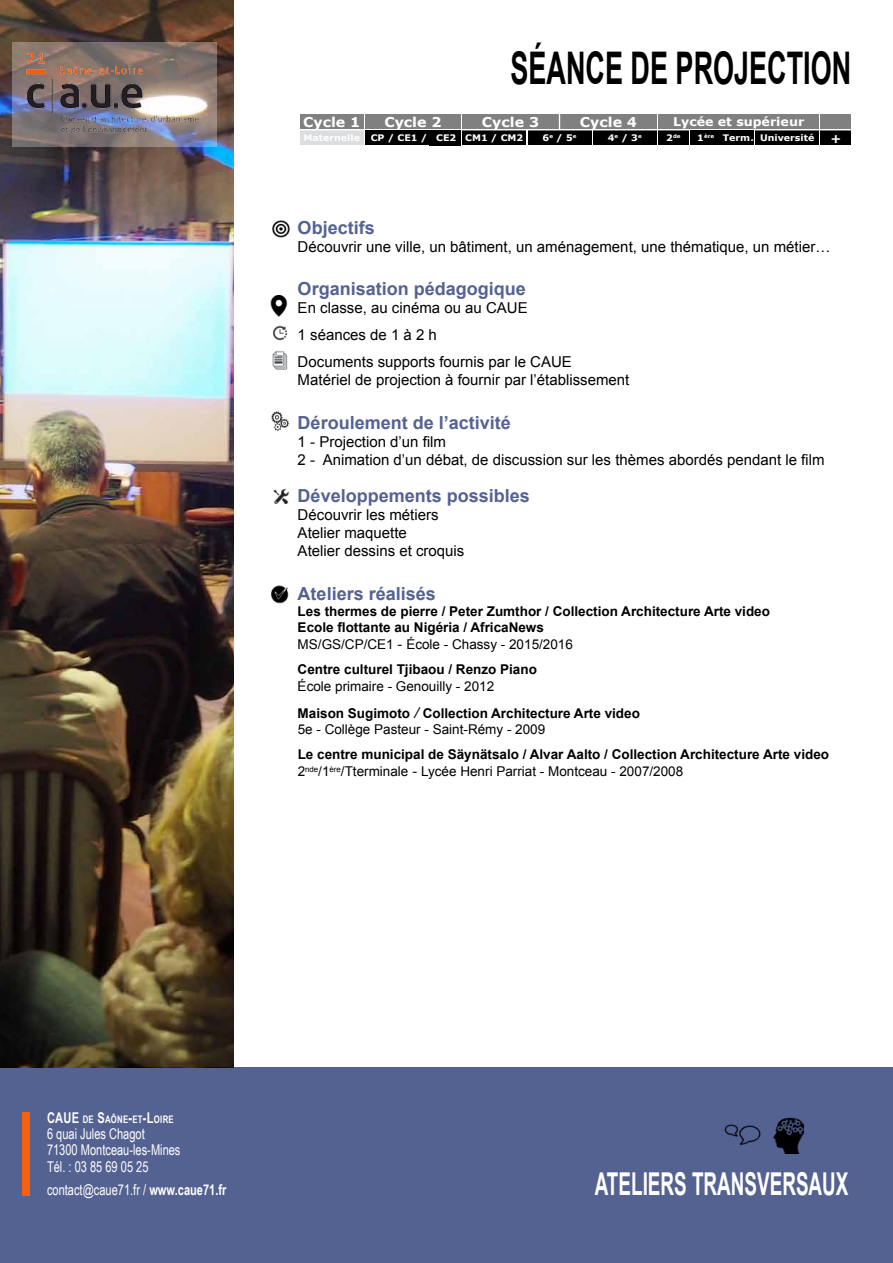
<style>
.page{position:relative;width:893px;height:1263px;background:#fff}
.page>*{position:absolute;margin:0;border:0;box-sizing:border-box;transform-origin:0 0}
.t1{font:700 45px "Arial";color:#000;scale:.6 1}
.t2{font:700 31.5px "Arial";color:#fff;scale:.6 1}
.t3{font:700 18px "Arial";color:#546292}
.t4{font:15px/18px "Arial";color:#000}
.t5{font:14.85px/16.2px "Arial Narrow";color:#fff;scale:.91 1}
.t6{font:700 13.5px/16.6px "Arial";color:#000}
.t7{font:13.5px "Arial";color:#000}
.t8{font:700 13.5px "Verdana";color:#fff;scale:1.05 1}
.t9{font:700 12px "Verdana";color:#fff;scale:1.05 1}
.t10{font:700 10.35px "Arial Narrow";letter-spacing:.03em;color:#fff;scale:.91 1}
.t11{font:700 9px "Verdana";color:#fff;scale:1.05 1}
.t12{font:700 5.25px "Verdana";color:#fff;scale:1.05 1}
.s1{font-size:9px}
.s2{font-weight:400}
.s3{font-weight:400;font-size:14.25px}
.s4{font-weight:400;font-style:italic;font-size:15px}
.s5{font-size:14.85px}
.s6{font-style:inherit}
.s7{font-weight:700}
</style>
<div class="page">
<div style="left:0;top:1067px;width:892px;height:196px;background:#546292"></div>
<div style="left:300px;top:131px;width:64px;height:14px;background:#dcddde"></div>
<div style="left:462px;top:131px;width:64px;height:14px;background:#000"></div>
<div style="left:528px;top:131px;width:63px;height:14px;background:#000"></div>
<div style="left:593px;top:131px;width:64px;height:14px;background:#000"></div>
<div style="left:658px;top:131px;width:31px;height:14px;background:#000"></div>
<div style="left:755px;top:131px;width:64px;height:14px;background:#000"></div>
<div style="left:821px;top:131px;width:30px;height:14px;background:#000"></div>
<div style="left:300px;top:114px;width:64px;height:15px;background:#808080"></div>
<div style="left:365px;top:114px;width:96px;height:15px;background:#808080"></div>
<div style="left:462px;top:114px;width:97px;height:15px;background:#808080"></div>
<div style="left:560px;top:114px;width:97px;height:15px;background:#808080"></div>
<div style="left:658px;top:114px;width:161px;height:15px;background:#808080"></div>
<div style="left:821px;top:114px;width:30px;height:15px;background:#808080"></div>
<div style="left:690px;top:131px;width:31px;height:14px;background:#000"></div>
<div style="left:723px;top:131px;width:31px;height:14px;background:#000"></div>
<div style="left:429px;top:130px;width:32px;height:15px;background:#000"></div>
<div style="left:22px;top:1112px;width:8px;height:83px;background:#f75f0f"></div>
<img style="left:724px;top:1124px;width:37px;height:21px">
<img style="left:272px;top:220px;width:18px;height:18px">
<div style="left:365px;top:131px;width:68px;height:14px;background:#000"></div>
<img style="left:271px;top:585px;width:18px;height:18px">
<img style="left:273px;top:488px;width:16px;height:16px">
<img style="left:773px;top:1117px;width:30px;height:37px">
<img style="left:271px;top:411px;width:19px;height:21px">
<img style="left:270px;top:296px;width:18px;height:21px">
<img style="left:273px;top:325px;width:14px;height:16px">
<img style="left:272px;top:351px;width:16px;height:19px">
<img style="left:0;top:0;width:233px;height:1067px">
<svg style="left:13px;top:43px;width:204px;height:104px"></svg>
<img style="left:21px;top:46px;width:188px;height:90px">
<h1 class="t1" style="left:511px;top:39px;width:569px">Séance de projection</h1>
<p class="t8" style="left:303px;top:113px;width:56px">Cycle 1</p>
<p class="t8" style="left:384px;top:113px;width:56px">Cycle 2</p>
<p class="t8" style="left:482px;top:113px;width:56px">Cycle 3</p>
<p class="t8" style="left:580px;top:113px;width:56px">Cycle 4</p>
<p class="t9" style="left:673px;top:114px;width:126px">Lycée et supérieur</p>
<p class="t11" style="left:436px;top:132px;width:21px">CE2</p>
<p class="t11" style="left:697px;top:132px;width:55px">1<sup>ère</sup> Term.</p>
<p class="t11" style="left:304px;top:132px;width:55px">Maternelle</p>
<p class="t11" style="left:465px;top:132px;width:57px">CM1 / CM2</p>
<p class="t11" style="left:543px;top:132px;width:34px">6<sup>e</sup> / 5<sup>e</sup></p>
<p class="t11" style="left:608px;top:132px;width:34px">4<sup>e</sup> / 3<sup>e</sup></p>
<p class="t12" style="left:666px;top:133px;width:15px"><span class="s1">2</span>de</p>
<p class="t11" style="left:760px;top:132px;width:53px">Université</p>
<p class="t9" style="left:830px;top:130px;width:12px">+</p>
<p class="t11" style="left:371px;top:132px;width:55px">CP / CE1 /</p>
<h3 class="t3" style="left:298px;top:216px;width:79px">Objectifs</h3>
<p class="t4" style="left:298px;top:238px;width:534px">Découvrir une ville, un bâtiment, un aménagement, une thématique, un métier…</p>
<h3 class="t3" style="left:298px;top:277px;width:230px">Organisation pédagogique</h3>
<p class="t4" style="left:298px;top:295px;width:276px;line-height:27px">En classe, au cinéma ou au CAUE<br>1 séances de 1 à 2 h<br>Documents supports fournis par le CAUE</p>
<p class="t4" style="left:298px;top:371px;width:333px">Matériel de projection à fournir par l’établissement</p>
<h3 class="t3" style="left:298px;top:410px;width:215px">Déroulement de l’activité</h3>
<p class="t4" style="left:298px;top:432px;width:528px">1 - Projection d’un film<br>2 - Animation d’un débat, de discussion sur les thèmes abordés pendant le film</p>
<h3 class="t3" style="left:298px;top:484px;width:234px">Développements possibles</h3>
<p class="t4" style="left:298px;top:506px;width:168px">Découvrir les métiers<br>Atelier maquette<br>Atelier dessins et croquis</p>
<h3 class="t3" style="left:298px;top:581px;width:140px">Ateliers réalisés</h3>
<p class="t6" style="left:298px;top:603px;width:474px">Les thermes de pierre / Peter Zumthor / Collection Architecture Arte video<br>Ecole flottante au Nigéria / AfricaNews<br><span class="s2">MS/GS/CP/CE1</span> <span class="s3">-</span> <span class="s2">école - Chassy - 2015/2016</span></p>
<p class="t6" style="left:298px;top:662px;width:241px">Centre culturel Tjibaou / Renzo Piano</p>
<p class="t6" style="left:298px;top:673px;width:344px;line-height:27px"><span class="s2">École primaire - Genouilly - 2012<br></span>Maison Sugimoto <span class="s4">/</span> Collection Architecture Arte video</p>
<p class="t7" style="left:298px;top:720px;width:249px">5e - Collège Pasteur - Saint-Rémy - 2009</p>
<p class="t6" style="left:298px;top:746px;width:533px;line-height:17.1px">Le centre municipal de Säynätsalo / Alvar Aalto / Collection Architecture Arte video<br><span class="s2">2</span><sup>nde</sup><span class="s2">/1</span><sup>ère</sup><span class="s2">/Tterminale</span> <span class="s3">-</span> <span class="s2">Lycée Henri Parriat - Montceau - 2007/2008</span></p>
<p class="t10" style="left:47px;top:1111px;width:140px"><span class="s5">CAUE</span> DE <span class="s5">S</span>AÔNE<span class="s5">-</span>ET<span class="s5">-L</span>OIRE</p>
<p class="t5" style="left:47px;top:1125px;width:148px"><span class="s6">6</span> quai Jules Chagot<br><span class="s6">71300</span> Montceau-les-Mines<br>Tél. <span class="s6">: 03 85 69 05 25</span></p>
<p class="t5" style="left:47px;top:1181px;width:199px">contact@caue71.fr / <span class="s7">www.caue71.fr</span></p>
<h2 class="t2" style="left:595px;top:1163px;width:424px">Ateliers transversaux</h2>
</div>
